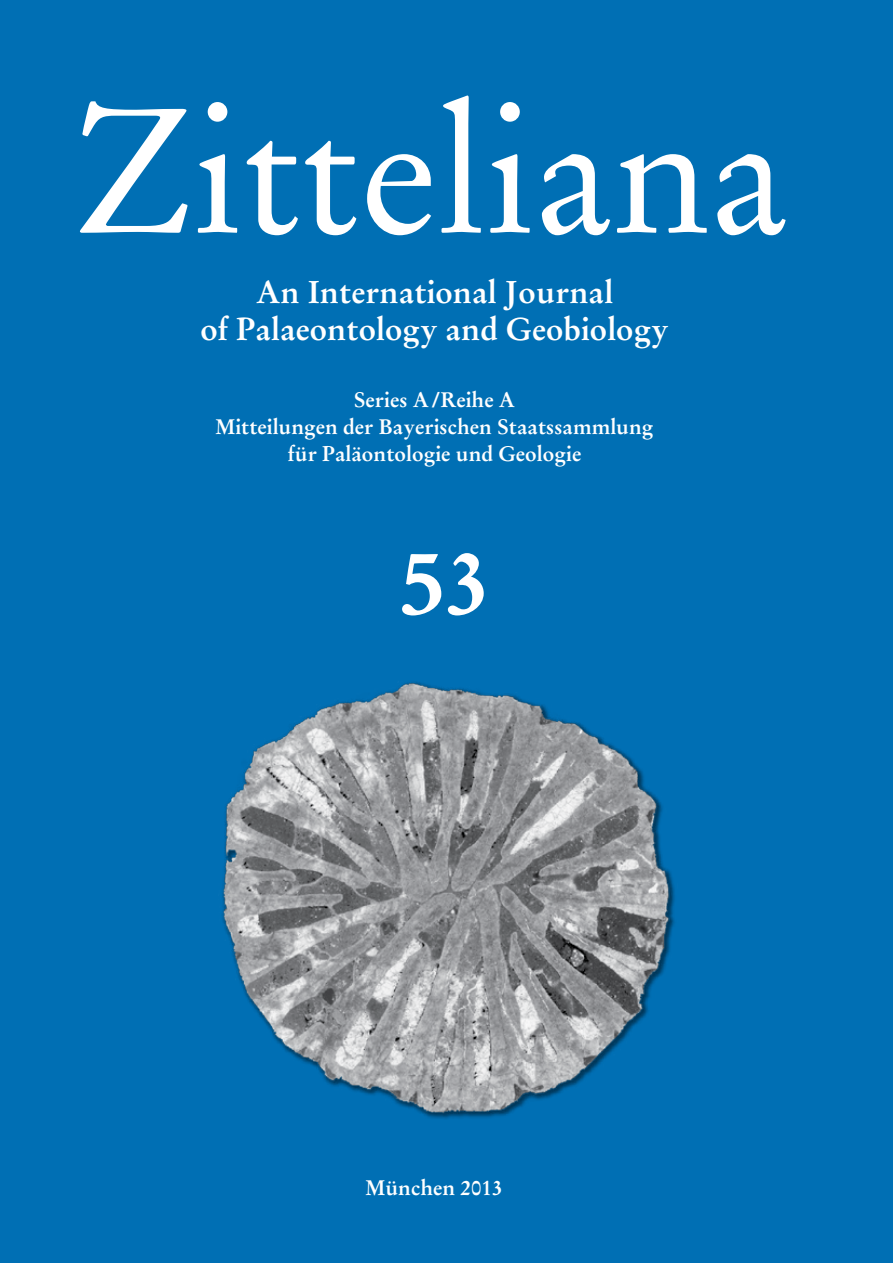
<style>
.page{position:relative;width:893px;height:1263px;background:#006fb4}
.page>*{position:absolute;margin:0;border:0;box-sizing:border-box;transform-origin:0 0}
.t1{font:175.5px "Stempel Garamond LT";color:#fff}
.t2{font:700 90px "Stempel Garamond LT";color:#fff}
.t3{font:700 31.5px/37.5px "Stempel Garamond LT";color:#fff;text-align:center}
.t4{font:700 21px/27px "Stempel Garamond LT";color:#fff;text-align:center}
</style>
<div class="page">
<img style="left:222px;top:682px;width:453px;height:437px">
<h1 class="t1" style="left:76px;top:66px;width:713px">Zitteliana</h1>
<h3 class="t3" style="left:200px;top:273px;width:470px">An International Journal<br>of Palaeontology and Geobiology</h3>
<p class="t4" style="left:216px;top:386px;width:440px">Series A /Reihe A<br>Mitteilungen der Bayerischen Staatssammlung für Paläontologie und Geologie</p>
<h2 class="t2" style="left:400px;top:527px;width:91px">53</h2>
<p class="t4" style="left:365px;top:1175px;width:139px">München 2013</p>
</div>
